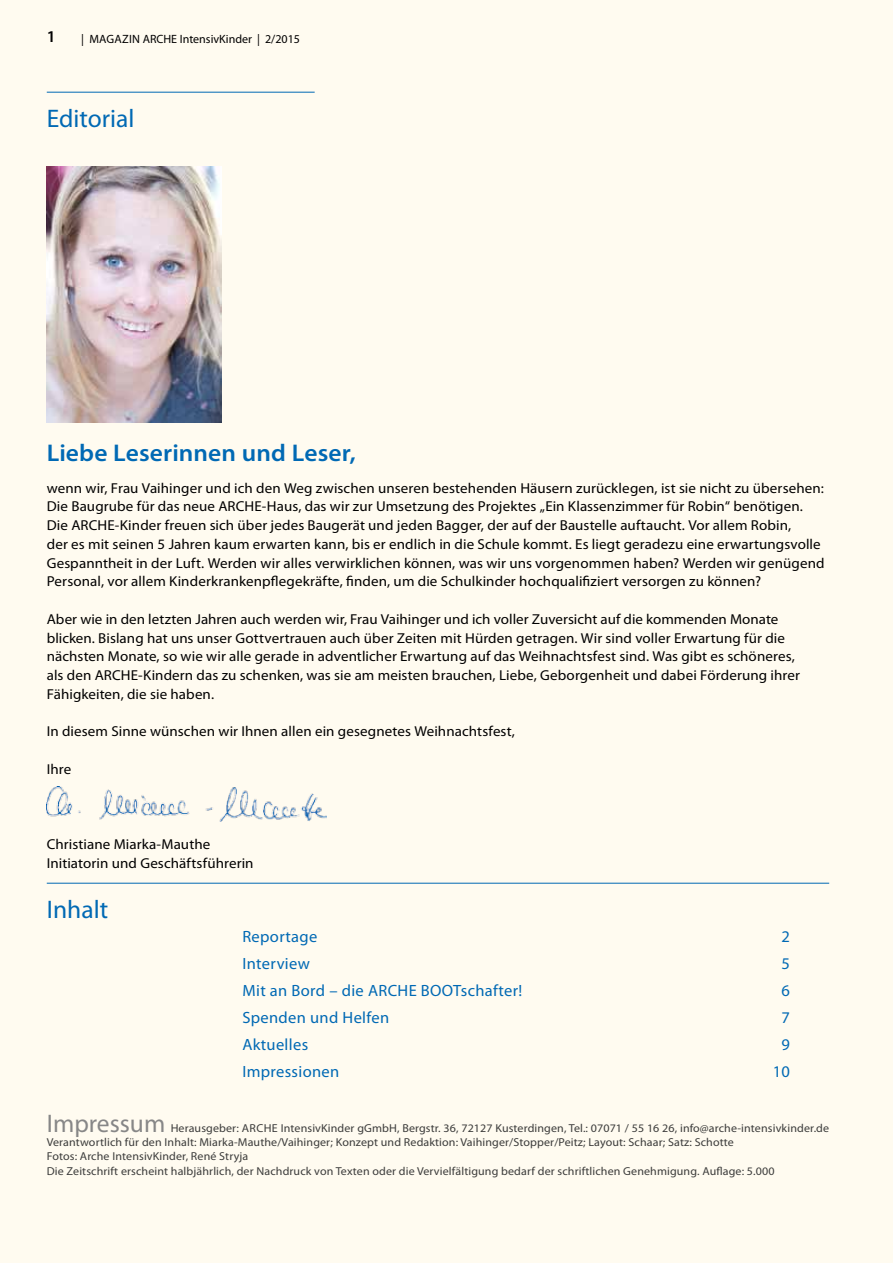
<style>
.page{position:relative;width:893px;height:1263px;background:#fffbf0}
.page>*{position:absolute;margin:0;border:0;box-sizing:border-box;transform-origin:0 0}
.t1{font:25.5px "Myriad Pro";color:#0069b4}
.t2{font:600 24.15px "Myriad Pro";letter-spacing:.005em;color:#0069b4;scale:1.05 1}
.t3{font:600 16.5px "Myriad Pro";color:#000}
.t4{font:16.35px "Myriad Pro";letter-spacing:.02em;color:#0069b4}
.t5{font:14.4px/18.8px "Myriad Pro";letter-spacing:.005em;color:#000;scale:1.04 1}
.t6{font:12px "Myriad Pro";color:#000}
.t7{font:11.55px/14.4px "Myriad Pro";letter-spacing:.01em;color:#3c3c3b;scale:1.04 1}
.s1{font-size:25.5px;color:#878787}
</style>
<div class="page">
<img style="left:47px;top:166px;width:174px;height:256px">
<hr style="left:47px;top:92px;width:268px;height:1px;background:#0069b4">
<hr style="left:47px;top:883px;width:782px;height:1px;background:#0069b4">
<img style="left:47px;top:787px;width:279px;height:34px">
<p class="t3" style="left:47px;top:26px;width:10px">1</p>
<p class="t6" style="left:81px;top:31px;width:220px">| MAGAZIN ARCHE IntensivKinder | 2/2015</p>
<h1 class="t1" style="left:47px;top:103px;width:89px">Editorial</h1>
<h2 class="t2" style="left:47px;top:437px;width:296px">Liebe Leserinnen und Leser,</h2>
<p class="t5" style="left:47px;top:478px;width:749px">wenn wir, Frau Vaihinger und ich den Weg zwischen unseren bestehenden Häusern zurücklegen, ist sie nicht zu übersehen:<br>Die Baugrube für das neue ARCHE-Haus, das wir zur Umsetzung des Projektes „Ein Klassenzimmer für Robin“ benötigen.<br>Die ARCHE-Kinder freuen sich über jedes Baugerät und jeden Bagger, der auf der Baustelle auftaucht. Vor allem Robin,<br>der es mit seinen 5 Jahren kaum erwarten kann, bis er endlich in die Schule kommt. Es liegt geradezu eine erwartungsvolle Gespanntheit in der Luft. Werden wir alles verwirklichen können, was wir uns vorgenommen haben? Werden wir genügend Personal, vor allem Kinderkrankenpflegekräfte, finden, um die Schulkinder hochqualifiziert versorgen zu können?</p>
<p class="t5" style="left:47px;top:609px;width:726px">Aber wie in den letzten Jahren auch werden wir, Frau Vaihinger und ich voller Zuversicht auf die kommenden Monate blicken. Bislang hat uns unser Gottvertrauen auch über Zeiten mit Hürden getragen. Wir sind voller Erwartung für die nächsten Monate, so wie wir alle gerade in adventlicher Erwartung auf das Weihnachtsfest sind. Was gibt es schöneres, als den ARCHE-Kindern das zu schenken, was sie am meisten brauchen, Liebe, Geborgenheit und dabei Förderung ihrer Fähigkeiten, die sie haben.</p>
<p class="t5" style="left:47px;top:722px;width:452px">In diesem Sinne wünschen wir Ihnen allen ein gesegnetes Weihnachtsfest,</p>
<p class="t5" style="left:47px;top:759px;width:25px">Ihre</p>
<p class="t5" style="left:47px;top:834px;width:200px">Christiane Miarka-Mauthe<br>Initiatorin und Geschäftsführerin</p>
<h1 class="t1" style="left:47px;top:894px;width:63px">Inhalt</h1>
<p class="t4" style="left:242px;top:926px;width:76px">Reportage</p>
<p class="t4" style="left:781px;top:926px;width:10px">2</p>
<p class="t4" style="left:242px;top:953px;width:69px">Interview</p>
<p class="t4" style="left:781px;top:953px;width:10px">5</p>
<p class="t4" style="left:242px;top:980px;width:281px">Mit an Bord – die ARCHE BOOTschafter!</p>
<p class="t4" style="left:781px;top:980px;width:10px">6</p>
<p class="t4" style="left:242px;top:1007px;width:148px">Spenden und Helfen</p>
<p class="t4" style="left:781px;top:1007px;width:10px">7</p>
<p class="t4" style="left:242px;top:1034px;width:67px">Aktuelles</p>
<p class="t4" style="left:781px;top:1034px;width:10px">9</p>
<p class="t4" style="left:242px;top:1061px;width:98px">Impressionen</p>
<p class="t4" style="left:773px;top:1061px;width:19px">10</p>
<p class="t7" style="left:47px;top:1120px;width:754px"><span class="s1">Impressum</span> Herausgeber: ARCHE IntensivKinder gGmbH, Bergstr. 36, 72127 Kusterdingen, Tel.: 07071 / 55 16 26, info@arche-intensivkinder.de Verantwortlich für den Inhalt: Miarka-Mauthe/Vaihinger; Konzept und Redaktion: Vaihinger/Stopper/Peitz; Layout: Schaar; Satz: Schotte<br>Fotos: Arche IntensivKinder, René Stryja<br>Die Zeitschrift erscheint halbjährlich, der Nachdruck von Texten oder die Vervielfältigung bedarf der schriftlichen Genehmigung. Auflage: 5.000</p>
</div>
